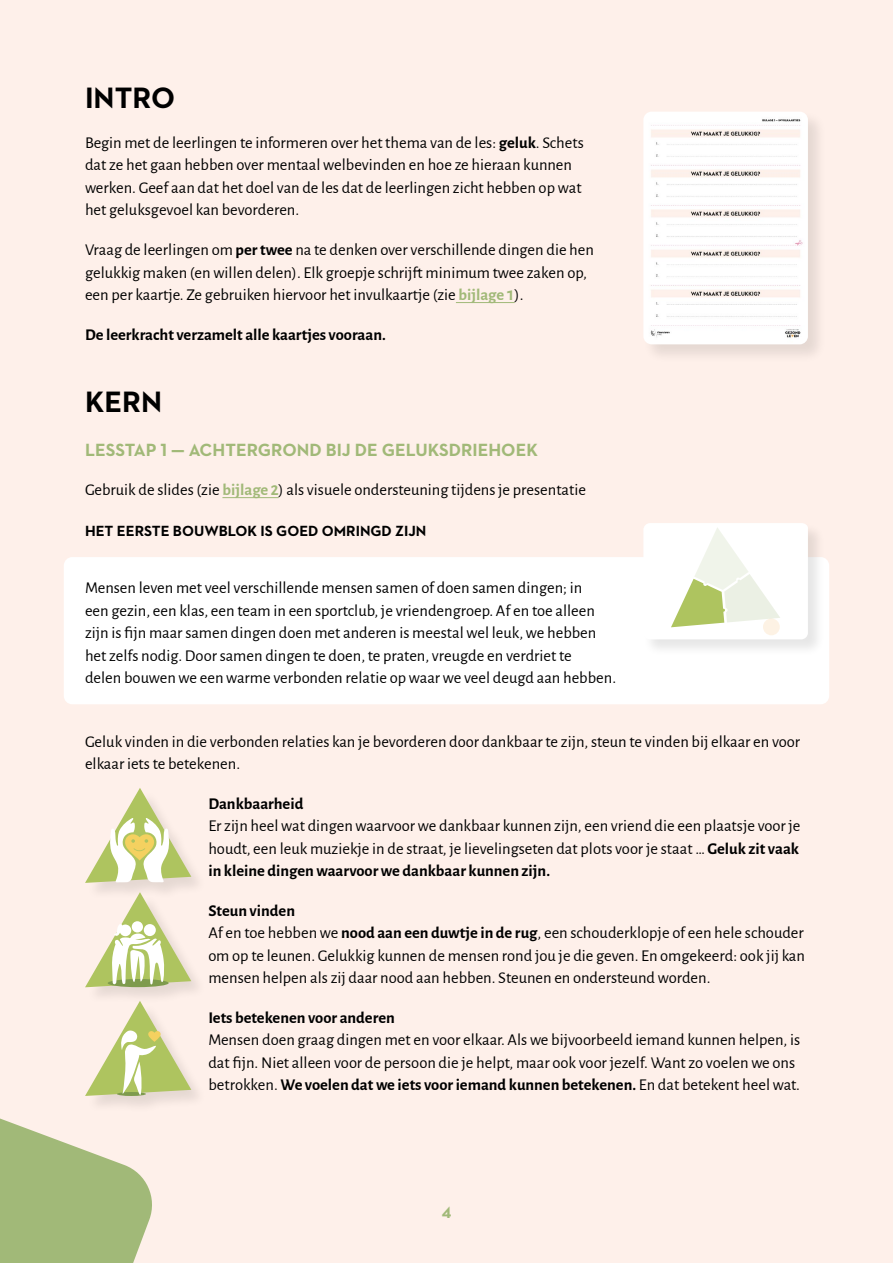
<style>
.page{position:relative;width:893px;height:1263px;background:#fef0ea}
.page>*{position:absolute;margin:0;border:0;box-sizing:border-box;transform-origin:0 0}
.t1{font:700 30px "Neutraface 2 Text";color:#000}
.t2{font:700 18px "Neutraface 2 Text";color:#a1b978}
.t3{font:16.5px/22.5px "Alegreya Sans";color:#000}
.t4{font:700 16.5px "Alegreya Sans";color:#000}
.t5{font:700 16.5px "Neutraface 2 Text";color:#a1b978}
.t6{font:700 15px "Neutraface 2 Text";color:#000}
.s1{font-weight:700}
.s2{font-weight:700;color:#a1b978}
</style>
<div class="page">
<hr style="left:456px;top:302px;width:59px;height:1px;background:#a1b978">
<hr style="left:222px;top:497px;width:57px;height:1px;background:#a1b978">
<svg style="left:0;top:1118px;width:152px;height:145px"></svg>
<div style="left:64px;top:557px;width:765px;height:147px;background:#fff;border-radius:9px"></div>
<div style="left:643px;top:522px;width:183px;height:135px;background:#000;opacity:.1"></div>
<svg style="left:643px;top:523px;width:165px;height:116px"></svg>
<div style="left:763px;top:618px;width:17px;height:17px;background:#fdf2e4;border-radius:50%"></div>
<div style="left:85px;top:789px;width:123px;height:111px;background:#000;opacity:.1"></div>
<svg style="left:85px;top:788px;width:106px;height:95px"></svg>
<div style="left:85px;top:893px;width:123px;height:112px;background:#000;opacity:.1"></div>
<svg style="left:85px;top:892px;width:106px;height:95px"></svg>
<div style="left:85px;top:1002px;width:123px;height:111px;background:#000;opacity:.1"></div>
<svg style="left:85px;top:1001px;width:106px;height:95px"></svg>
<div style="left:643px;top:111px;width:184px;height:252px;background:#f2e5df"></div>
<img style="left:643px;top:112px;width:165px;height:232px">
<h1 class="t1" style="left:85px;top:79px;width:92px">INTRO</h1>
<p class="t3" style="left:85px;top:131px;width:500px">Begin met de leerlingen te informeren over het thema van de les: <span class="s1">geluk</span>. Schets dat ze het gaan hebben over mentaal welbevinden en hoe ze hieraan kunnen werken. Geef aan dat het doel van de les dat de leerlingen zicht hebben op wat het geluksgevoel kan bevorderen.</p>
<p class="t3" style="left:85px;top:238px;width:510px">Vraag de leerlingen om <span class="s1">per twee</span> na te denken over verschillende dingen die hen gelukkig maken (en willen delen). Elk groepje schrijft minimum twee zaken op, een per kaartje. Ze gebruiken hiervoor het invulkaartje (zie <span class="s2">bijlage 1</span>).</p>
<p class="t4" style="left:85px;top:322px;width:302px">De leerkracht verzamelt alle kaartjes vooraan.</p>
<h1 class="t1" style="left:85px;top:383px;width:79px">KERN</h1>
<p class="t2" style="left:85px;top:438px;width:454px">LESSTAP 1 — ACHTERGROND BIJ DE GELUKSDRIEHOEK</p>
<p class="t3" style="left:85px;top:478px;width:503px">Gebruik de slides (zie <span class="s2">bijlage 2</span>) als visuele ondersteuning tijdens je presentatie</p>
<p class="t6" style="left:85px;top:521px;width:343px">HET EERSTE BOUWBLOK IS GOED OMRINGD ZIJN</p>
<p class="t3" style="left:85px;top:576px;width:533px">Mensen leven met veel verschillende mensen samen of doen samen dingen; in<br>een gezin, een klas, een team in een sportclub, je vriendengroep. Af en toe alleen zijn is fijn maar samen dingen doen met anderen is meestal wel leuk, we hebben het zelfs nodig. Door samen dingen te doen, te praten, vreugde en verdriet te<br>delen bouwen we een warme verbonden relatie op waar we veel deugd aan hebben.</p>
<p class="t3" style="left:85px;top:729px;width:717px">Geluk vinden in die verbonden relaties kan je bevorderen door dankbaar te zijn, steun te vinden bij elkaar en voor elkaar iets te betekenen.</p>
<p class="t4" style="left:208px;top:791px;width:97px">Dankbaarheid</p>
<p class="t3" style="left:208px;top:814px;width:594px;text-align:justify">Er zijn heel wat dingen waarvoor we dankbaar kunnen zijn, een vriend die een plaatsje voor je houdt, een leuk muziekje in de straat, je lievelingseten dat plots voor je staat … <span class="s1">Geluk zit vaak in kleine dingen waarvoor we dankbaar kunnen zijn.</span></p>
<p class="t3" style="left:208px;top:898px;width:598px"><span class="s1">Steun vinden<br></span>Af en toe hebben we <span class="s1">nood aan een duwtje in de rug</span>, een schouderklopje of een hele schouder om op te leunen. Gelukkig kunnen de mensen rond jou je die geven. En omgekeerd: ook jij kan mensen helpen als zij daar nood aan hebben. Steunen en ondersteund worden.</p>
<p class="t4" style="left:208px;top:1005px;width:188px">Iets betekenen voor anderen</p>
<p class="t3" style="left:208px;top:1028px;width:593px">Mensen doen graag dingen met en voor elkaar. Als we bijvoorbeeld iemand kunnen helpen, is dat fijn. Niet alleen voor de persoon die je helpt, maar ook voor jezelf. Want zo voelen we ons betrokken. <span class="s1">We voelen dat we iets voor iemand kunnen betekenen.</span> En dat betekent heel wat.</p>
<p class="t5" style="left:442px;top:1202px;width:11px">4</p>
</div>
